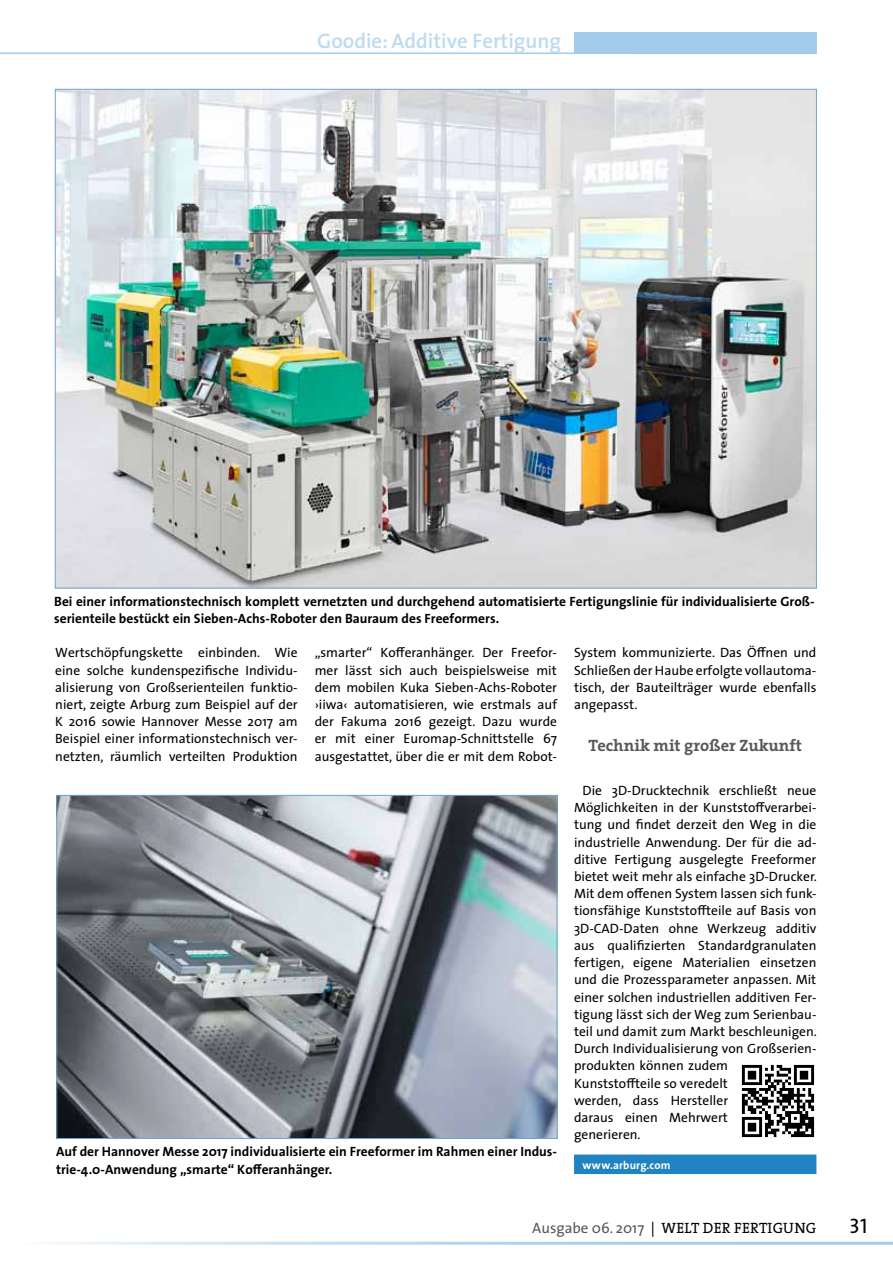
<style>
.page{position:relative;width:893px;height:1263px;background:#fff}
.page>*{position:absolute;margin:0;border:0;box-sizing:border-box;transform-origin:0 0}
.t1{font:600 21px "The Sans";color:#bddaf0}
.t2{font:21px "The Sans Regular Caps";color:#000}
.t3{font:700 16.5px "The Serif";color:#58585a}
.t4{font:15px "The Serif";letter-spacing:.015em;color:#000}
.t5{font:13.5px/17.2px "The Sans";color:#000;text-align:justify}
.t6{font:700 13.5px/17.2px "The Sans";color:#000}
.t7{font:700 11.25px "The Sans";letter-spacing:.01em;color:#fff}
.s1{font-family:"The Sans";color:#58585a}
.s2{font-family:"The Sans"}
</style>
<div class="page">
<div style="left:574px;top:33px;width:242px;height:21px;background:#a4ccea"></div>
<hr style="left:0;top:53px;width:636px;height:1px;background:#a4ccea">
<hr style="left:17px;top:1242px;width:876px;height:3px;background:#a4ccea">
<div style="left:574px;top:1154px;width:242px;height:20px;background:#1f82c1"></div>
<img style="left:741px;top:1064px;width:74px;height:74px">
<img style="left:57px;top:91px;width:758px;height:495px">
<img style="left:58px;top:797px;width:497px;height:340px">
<p class="t1" style="left:317px;top:23px;width:246px">Goodie: Additive Fertigung</p>
<p class="t6" style="left:54px;top:592px;width:762px">Bei einer informationstechnisch komplett vernetzten und durchgehend automatisierte Fertigungslinie für individualisierte Groß&shy;serienteile bestückt ein Sieben-Achs-Roboter den Bauraum des Freeformers.</p>
<p class="t5" style="left:55px;top:644px;width:244px">Wertschöpfungskette einbinden. Wie eine solche kundenspezifische Individu&shy;alisierung von Großserienteilen funktio&shy;niert, zeigte Arburg zum Beispiel auf der K 2016 sowie Hannover Messe 2017 am Beispiel einer informationstechnisch ver&shy;netzten, räumlich verteilten Produktion</p>
<p class="t5" style="left:315px;top:644px;width:244px">„smarter“ Kofferanhänger. Der Freefor&shy;mer lässt sich auch beispielsweise mit dem mobilen Kuka Sieben-Achs-Roboter ›iiwa‹ automatisieren, wie erstmals auf der Fakuma 2016 gezeigt. Dazu wurde er mit einer Euromap-Schnittstelle 67 ausgestattet, über die er mit dem Robot-</p>
<p class="t5" style="left:574px;top:644px;width:244px">System kommunizierte. Das Öffnen und Schließen der Haube erfolgte vollautoma&shy;tisch, der Bauteilträger wurde ebenfalls angepasst.</p>
<p class="t3" style="left:589px;top:731px;width:215px">Technik mit großer Zukunft</p>
<p class="t5" style="left:574px;top:781px;width:244px;text-align:left;text-indent:9px">Die 3D-Drucktechnik erschließt neue Möglichkeiten in der Kunststoffverarbei&shy;tung und findet derzeit den Weg in die industrielle Anwendung. Der für die ad&shy;ditive Fertigung ausgelegte Freeformer bietet weit mehr als einfache 3D-Drucker.<br>Mit dem offenen System lassen sich funk&shy;tionsfähige Kunststoffteile auf Basis von 3D-CAD-Daten ohne Werkzeug additiv aus qualifizierten Standardgranulaten fertigen, eigene Materialien einsetzen und die Prozessparameter anpassen. Mit einer solchen industriellen additiven Fer&shy;tigung lässt sich der Weg zum Serienbau&shy;teil und damit zum Markt beschleunigen.<br>Durch Individualisierung von Großserien&shy;produkten können zudem Kunststoffteile so veredelt<br>werden, dass Hersteller<br>daraus einen Mehrwert<br>generieren.</p>
<p class="t7" style="left:583px;top:1156px;width:89px">www.arburg.com</p>
<p class="t6" style="left:56px;top:1143px;width:503px">Auf der Hannover Messe 2017 individualisierte ein Freeformer im Rahmen einer Indus&shy;trie-4.0-Anwendung „smarte“ Kofferanhänger.</p>
<p class="t4" style="left:532px;top:1216px;width:286px"><span class="s1">Ausgabe 06. 2017</span> <span class="s2">|</span> WELT DER FERTIGUNG</p>
<p class="t2" style="left:850px;top:1214px;width:19px">31</p>
</div>
